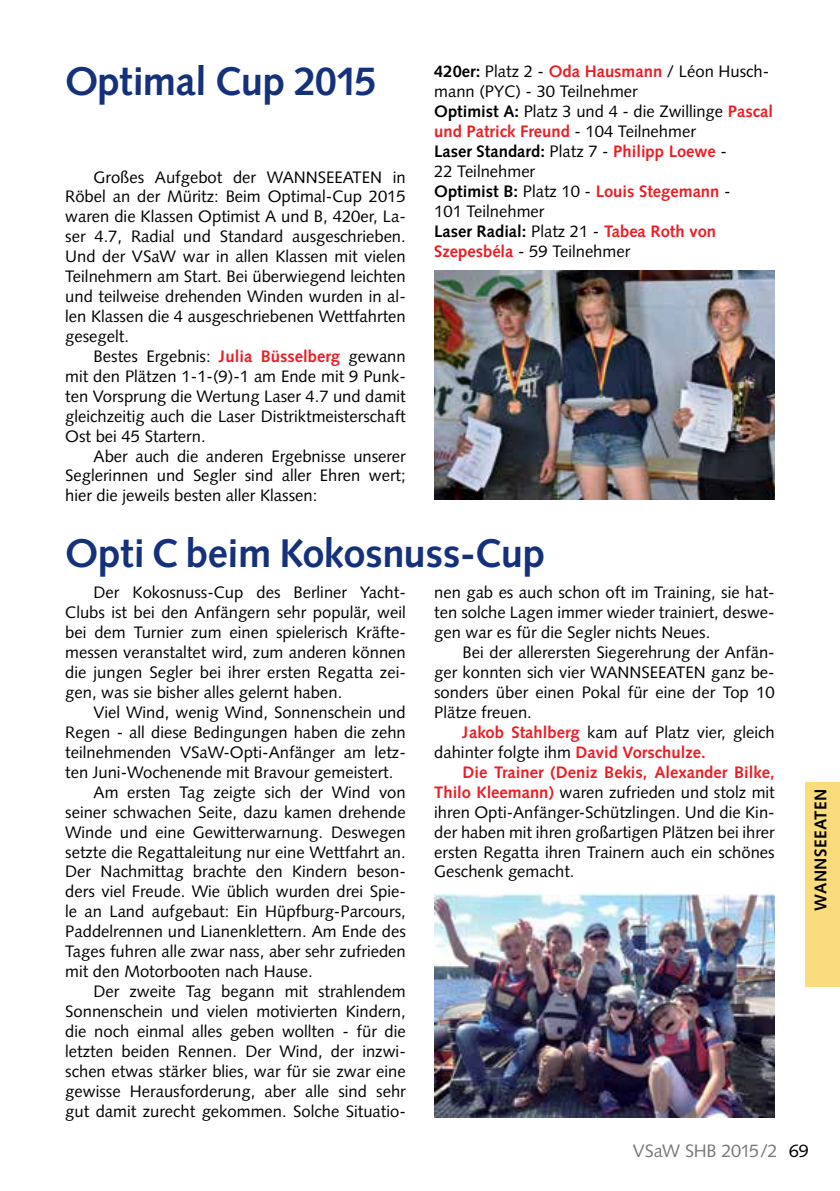
<style>
.page{position:relative;width:840px;height:1191px;background:#fff}
.page>*{position:absolute;margin:0;border:0;box-sizing:border-box;transform-origin:0 0}
.t1{font:700 40px "Syntax";letter-spacing:-.01em;color:#16317b}
.t2{font:18px "Syntax";letter-spacing:-.025em;color:#77787b}
.t3{font:700 17px "Syntax";letter-spacing:.02em;color:#000}
.t4{font:16.6px/20px "Syntax";color:#000;text-align:justify}
.s1{font-weight:700;color:#ed1d24}
.s2{font-weight:700}
.s3{color:#000}
</style>
<div class="page">
<div style="left:805px;top:782px;width:34px;height:204px;background:#f9dd7c"></div>
<img style="left:434px;top:271px;width:340px;height:228px">
<img style="left:434px;top:894px;width:340px;height:223px">
<h1 class="t1" style="left:65px;top:58px;width:313px">Optimal Cup 2015</h1>
<p class="t4" style="left:65px;top:167px;width:342px;text-indent:28px">Großes Aufgebot der WANNSEEATEN in Röbel an der Müritz: Beim Optimal-Cup 2015 waren die Klassen Optimist A und B, 420er, La&shy;ser 4.7, Radial und Standard ausgeschrieben.<br>Und der VSaW war in allen Klassen mit vielen Teilnehmern am Start. Bei überwiegend leichten und teilweise drehenden Winden wurden in al&shy;len Klassen die 4 ausgeschriebenen Wettfahrten gesegelt.</p>
<p class="t4" style="left:65px;top:346px;width:342px;text-indent:28px">Bestes Ergebnis: <span class="s1">Julia Büsselberg</span> gewann mit den Plätzen 1-1-(9)-1 am Ende mit 9 Punk&shy;ten Vorsprung die Wertung Laser 4.7 und damit gleichzeitig auch die Laser Distriktmeisterschaft Ost bei 45 Startern.</p>
<p class="t4" style="left:65px;top:446px;width:342px;text-indent:28px">Aber auch die anderen Ergebnisse unserer Seglerinnen und Segler sind aller Ehren wert; hier die jeweils besten aller Klassen:</p>
<p class="t4" style="left:434px;top:62px;width:340px;text-align:left"><span class="s2">420er:</span> Platz 2 - <span class="s1">Oda Hausmann</span> / Léon Husch&shy;mann (PYC) - 30 Teilnehmer<br><span class="s2">Optimist A:</span> Platz 3 und 4 - die Zwillinge <span class="s1">Pascal und Patrick Freund</span> - 104 Teilnehmer<br><span class="s2">Laser Standard:</span> Platz 7 - <span class="s1">Philipp Loewe</span> -<br>22 Teilnehmer<br><span class="s2">Optimist B:</span> Platz 10 - <span class="s1">Louis Stegemann</span> -<br>101 Teilnehmer<br><span class="s2">Laser Radial:</span> Platz 21 - <span class="s1">Tabea Roth von<br>Szepesbéla</span> - 59 Teilnehmer</p>
<h1 class="t1" style="left:65px;top:530px;width:481px">Opti C beim Kokosnuss-Cup</h1>
<p class="t4" style="left:65px;top:583px;width:342px;text-indent:28px">Der Kokosnuss-Cup des Berliner Yacht-Clubs ist bei den Anfängern sehr populär, weil bei dem Turnier zum einen spielerisch Kräfte&shy;messen veranstaltet wird, zum anderen können die jungen Segler bei ihrer ersten Regatta zei&shy;gen, was sie bisher alles gelernt haben.</p>
<p class="t4" style="left:94px;top:702px;width:313px">Viel Wind, wenig Wind, Sonnenschein und</p>
<p class="t4" style="left:65px;top:722px;width:342px">Regen - all diese Bedingungen haben die zehn</p>
<p class="t4" style="left:65px;top:742px;width:342px">teilnehmenden VSaW-Opti-Anfänger am letz-</p>
<p class="t4" style="left:65px;top:762px;width:329px">ten Juni-Wochenende mit Bravour gemeistert.</p>
<p class="t4" style="left:94px;top:782px;width:313px">Am ersten Tag zeigte sich der Wind von</p>
<p class="t4" style="left:65px;top:802px;width:342px">seiner schwachen Seite, dazu kamen drehende</p>
<p class="t4" style="left:65px;top:822px;width:342px">Winde und eine Gewitterwarnung. Deswegen</p>
<p class="t4" style="left:65px;top:842px;width:342px">setzte die Regattaleitung nur eine Wettfahrt an.</p>
<p class="t4" style="left:65px;top:861px;width:342px">Der Nachmittag brachte den Kindern beson-</p>
<p class="t4" style="left:65px;top:881px;width:342px">ders viel Freude. Wie üblich wurden drei Spie-</p>
<p class="t4" style="left:65px;top:901px;width:342px">le an Land aufgebaut: Ein Hüpfburg-Parcours,</p>
<p class="t4" style="left:65px;top:921px;width:342px">Paddelrennen und Lianenklettern. Am Ende des</p>
<p class="t4" style="left:65px;top:941px;width:342px">Tages fuhren alle zwar nass, aber sehr zufrieden</p>
<p class="t4" style="left:65px;top:961px;width:249px">mit den Motorbooten nach Hause.</p>
<p class="t4" style="left:94px;top:981px;width:313px">Der zweite Tag begann mit strahlendem</p>
<p class="t4" style="left:65px;top:1001px;width:342px">Sonnenschein und vielen motivierten Kindern,</p>
<p class="t4" style="left:65px;top:1021px;width:342px">die noch einmal alles geben wollten - für die</p>
<p class="t4" style="left:65px;top:1041px;width:342px">letzten beiden Rennen. Der Wind, der inzwi-</p>
<p class="t4" style="left:65px;top:1061px;width:342px">schen etwas stärker blies, war für sie zwar eine</p>
<p class="t4" style="left:65px;top:1081px;width:342px">gewisse Herausforderung, aber alle sind sehr</p>
<p class="t4" style="left:65px;top:1100px;width:342px">gut damit zurecht gekommen. Solche Situatio-</p>
<p class="t4" style="left:434px;top:583px;width:342px">nen gab es auch schon oft im Training, sie hat&shy;ten solche Lagen immer wieder trainiert, deswe&shy;gen war es für die Segler nichts Neues.</p>
<p class="t4" style="left:434px;top:642px;width:342px;text-indent:28px">Bei der allerersten Siegerehrung der Anfän&shy;ger konnten sich vier WANNSEEATEN ganz be&shy;sonders über einen Pokal für eine der Top 10<br>Plätze freuen.</p>
<p class="t4" style="left:434px;top:722px;width:342px;text-indent:28px"><span class="s1">Jakob Stahlberg</span> kam auf Platz vier, gleich dahinter folgte ihm <span class="s1">David Vorschulze.</span></p>
<p class="t4" style="left:434px;top:762px;width:342px;text-indent:28px"><span class="s1">Die Trainer (Deniz Bekis, Alexander Bilke, Thilo Kleemann)</span> waren zufrieden und stolz mit ihren Opti-Anfänger-Schützlingen. Und die Kin&shy;der haben mit ihren großartigen Plätzen bei ihrer ersten Regatta ihren Trainern auch ein schönes Geschenk gemacht.</p>
<p class="t3" style="left:810px;top:910px;width:123px;rotate:-90deg">WANNSEEATEN</p>
<p class="t2" style="left:632px;top:1140px;width:177px">VSaW SHB 2015/2 <span class="s3">69</span></p>
</div>
